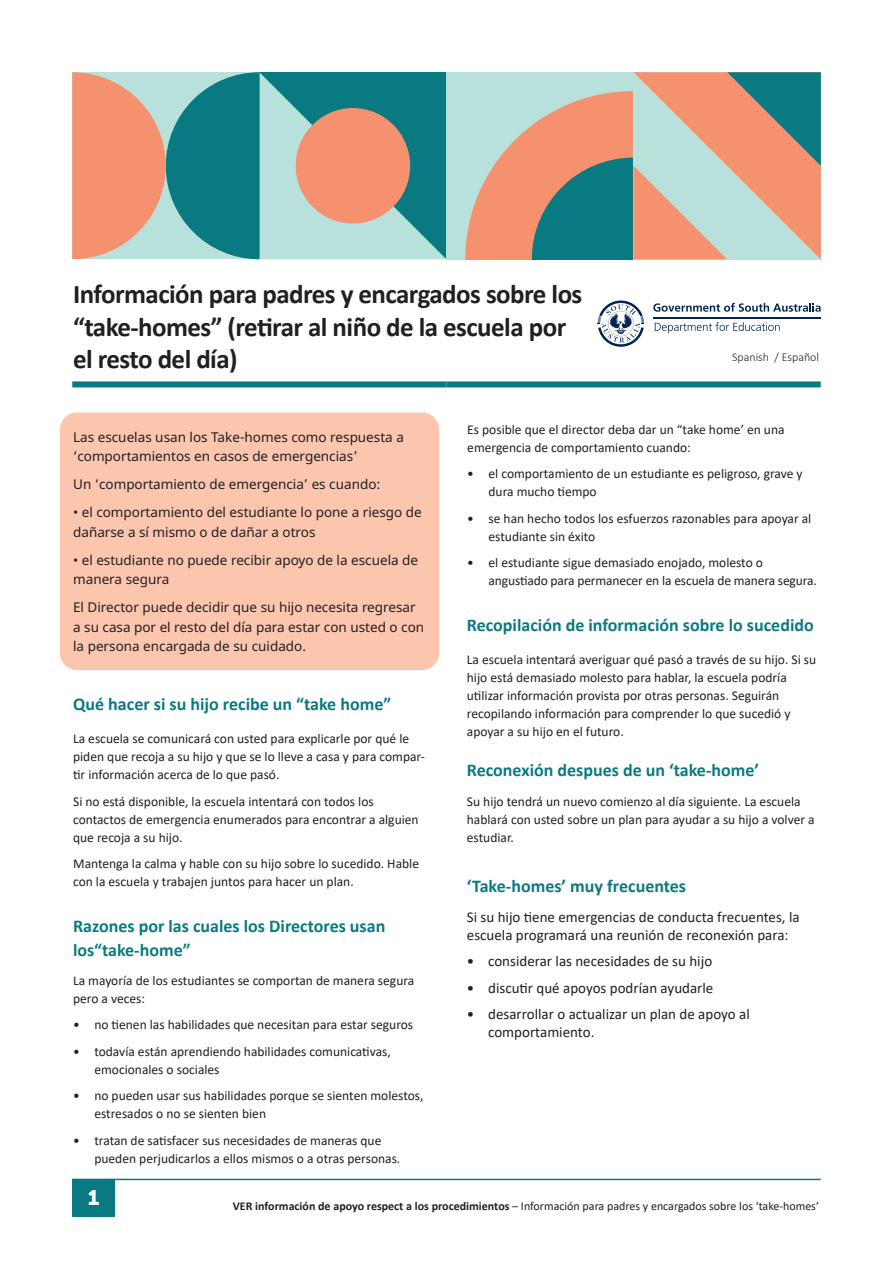
<style>
.page{position:relative;width:893px;height:1263px;background:#fff}
.page>*{position:absolute;margin:0;border:0;box-sizing:border-box;transform-origin:0 0}
.t1{font:700 27px/32.4px "Calibri";letter-spacing:-.02em;color:#231f20}
.t2{font:21px "Museo Sans 900";color:#fff}
.t3{font:700 18px "Calibri";color:#0c7982}
.t4{font:700 18px/24px "Calibri";color:#097982}
.t5{font:15px/18px "Calibri";color:#231f20}
.t6{font:13.5px/18px "Calibri";color:#231f20}
.t7{font:13.5px/19.5px "Noto Sans Gurmukhi";color:#231f20}
.t8{font:12px "Calibri";color:#231f20}
.t9{font:300 12px "Calibri";color:#231f20}
.s1{font-weight:700}
</style>
<div class="page">
<div style="left:60px;top:412px;width:379px;height:258px;background:#fbc5ae;border-radius:17px"></div>
<div style="left:72px;top:381px;width:374px;height:6px;background:#097982"></div>
<div style="left:446px;top:381px;width:375px;height:6px;background:#097982"></div>
<hr style="left:72px;top:1179px;width:749px;height:1px;background:#097982">
<div style="left:72px;top:1179px;width:43px;height:37px;background:#097982"></div>
<svg style="left:653px;top:303px;width:168px;height:9px"></svg>
<hr style="left:653px;top:317px;width:167px;height:1px;background:#002453">
<svg style="left:598px;top:300px;width:46px;height:47px"></svg>
<svg style="left:655px;top:322px;width:125px;height:11px"></svg>
<svg style="left:72px;top:72px;width:374px;height:187px;background:#8e9f95"></svg>
<div style="left:447px;top:72px;width:187px;height:187px;background:#b8e1dc"></div>
<svg style="left:465px;top:72px;width:356px;height:187px;background:#b5a898"></svg>
<p class="t1" style="left:73px;top:278px;width:511px">Información para padres y encargados sobre los “take-homes” (retirar al niño de la escuela por</p>
<p class="t1" style="left:73px;top:342px;width:166px">el resto del día)</p>
<p class="t9" style="left:732px;top:349px;width:89px">Spanish / Español</p>
<p class="t7" style="left:73px;top:428px;width:332px">Las escuelas usan los Take-homes como respuesta a ‘comportamientos en casos de emergencias’</p>
<p class="t7" style="left:73px;top:476px;width:309px">Un ‘comportamiento de emergencia’ es cuando:</p>
<p class="t7" style="left:73px;top:504px;width:350px">• el comportamiento del estudiante lo pone a riesgo de dañarse a sí mismo o de dañar a otros</p>
<p class="t7" style="left:73px;top:551px;width:346px">• el estudiante no puede recibir apoyo de la escuela de manera segura</p>
<p class="t7" style="left:73px;top:599px;width:353px">El Director puede decidir que su hijo necesita regresar a su casa por el resto del día para estar con usted o con la persona encargada de su cuidado.</p>
<p class="t4" style="left:73px;top:692px;width:320px">Qué hacer si su hijo recibe un “take home”</p>
<p class="t6" style="left:73px;top:729px;width:353px">La escuela se comunicará con usted para explicarle por qué le piden que recoja a su hijo y que se lo lleve a casa y para compar&shy;tir información acerca de lo que pasó.</p>
<p class="t6" style="left:73px;top:792px;width:347px">Si no está disponible, la escuela intentará con todos los contactos de emergencia enumerados para encontrar a alguien que recoja a su hijo.</p>
<p class="t6" style="left:73px;top:854px;width:347px">Mantenga la calma y hable con su hijo sobre lo sucedido. Hable con la escuela y trabajen juntos para hacer un plan.</p>
<p class="t4" style="left:73px;top:914px;width:314px">Razones por las cuales los Directores usan los“take-home”</p>
<p class="t6" style="left:73px;top:971px;width:343px">La mayoría de los estudiantes se comportan de manera segura pero a veces:</p>
<p class="t6" style="left:73px;top:1015px;width:342px">• no tienen las habilidades que necesitan para estar seguros</p>
<p class="t6" style="left:73px;top:1042px;width:319px">• todavía están aprendiendo habilidades comunicativas,</p>
<p class="t6" style="left:94px;top:1060px;width:127px">emocionales o sociales</p>
<p class="t6" style="left:73px;top:1086px;width:352px">• no pueden usar sus habilidades porque se sienten molestos,</p>
<p class="t6" style="left:94px;top:1104px;width:173px">estresados o no se sienten bien</p>
<p class="t6" style="left:73px;top:1131px;width:310px">• tratan de satisfacer sus necesidades de maneras que</p>
<p class="t6" style="left:94px;top:1149px;width:307px">pueden perjudicarlos a ellos mismos o a otras personas.</p>
<p class="t6" style="left:467px;top:420px;width:319px">Es posible que el director deba dar un “take home’ en una emergencia de comportamiento cuando:</p>
<p class="t6" style="left:467px;top:465px;width:337px">• el comportamiento de un estudiante es peligroso, grave y</p>
<p class="t6" style="left:489px;top:483px;width:110px">dura mucho tiempo</p>
<p class="t6" style="left:467px;top:509px;width:346px">• se han hecho todos los esfuerzos razonables para apoyar al</p>
<p class="t6" style="left:489px;top:527px;width:108px">estudiante sin éxito</p>
<p class="t6" style="left:467px;top:554px;width:297px">• el estudiante sigue demasiado enojado, molesto o</p>
<p class="t6" style="left:489px;top:572px;width:330px">angustiado para permanecer en la escuela de manera segura.</p>
<p class="t3" style="left:467px;top:613px;width:348px">Recopilación de información sobre lo sucedido</p>
<p class="t6" style="left:467px;top:650px;width:351px">La escuela intentará averiguar qué pasó a través de su hijo. Si su hijo está demasiado molesto para hablar, la escuela podría utilizar información provista por otras personas. Seguirán recopilando información para comprender lo que sucedió y apoyar a su hijo en el futuro.</p>
<p class="t3" style="left:467px;top:757px;width:294px">Reconexión despues de un ‘take-home’</p>
<p class="t6" style="left:467px;top:792px;width:349px">Su hijo tendrá un nuevo comienzo al día siguiente. La escuela hablará con usted sobre un plan para ayudar a su hijo a volver a estudiar.</p>
<p class="t3" style="left:467px;top:873px;width:221px">‘Take-homes’ muy frecuentes</p>
<p class="t5" style="left:467px;top:907px;width:334px">Si su hijo tiene emergencias de conducta frecuentes, la escuela programará una reunión de reconexión para:</p>
<p class="t5" style="left:467px;top:952px;width:247px">• considerar las necesidades de su hijo</p>
<p class="t5" style="left:467px;top:978px;width:248px">• discutir qué apoyos podrían ayudarle</p>
<p class="t5" style="left:467px;top:1005px;width:284px">• desarrollar o actualizar un plan de apoyo al</p>
<p class="t5" style="left:488px;top:1023px;width:108px">comportamiento.</p>
<p class="t2" style="left:88px;top:1185px;width:13px">1</p>
<p class="t8" style="left:233px;top:1197px;width:588px"><span class="s1">VER información de apoyo respect a los procedimientos</span> – Información para padres y encargados sobre los ‘take-homes’</p>
</div>
